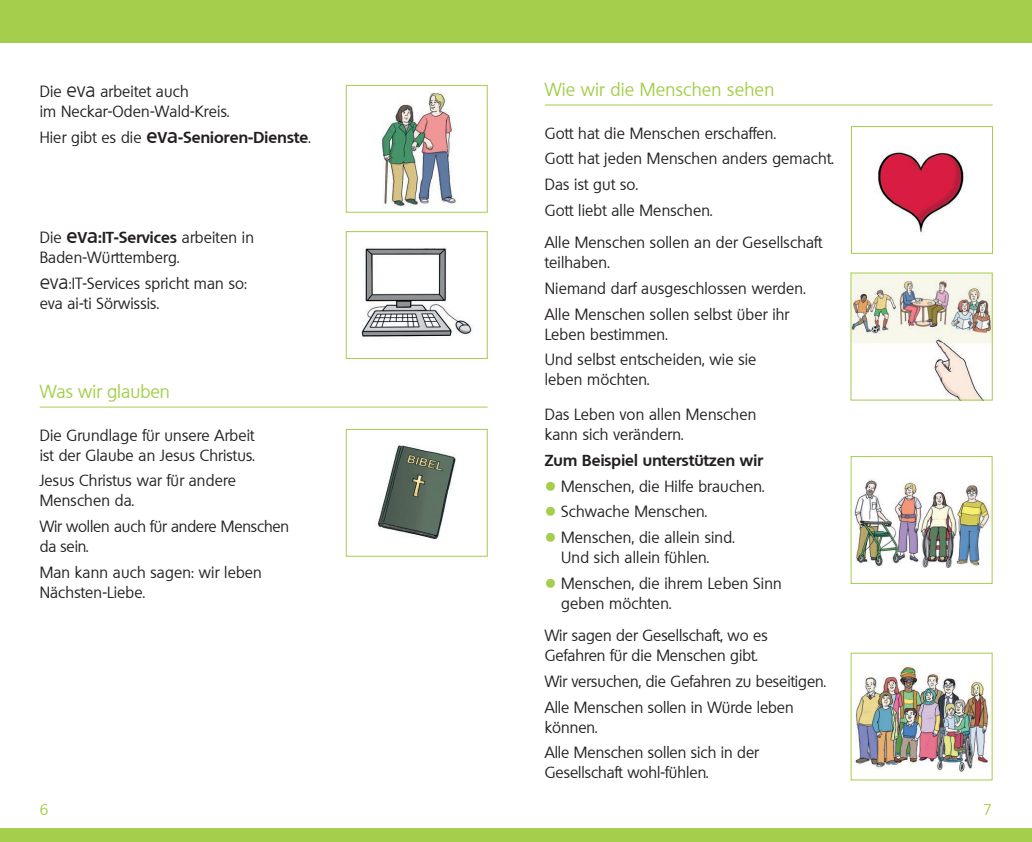
<style>
.page{position:relative;width:1032px;height:842px;background:#fff}
.page>*{position:absolute;margin:0;border:0;box-sizing:border-box;transform-origin:0 0}
.t1{font:18px "Quebec";letter-spacing:.01em;color:#a4ce4c}
.t2{font:15.5px/20px "Quebec";letter-spacing:.01em;color:#231f20}
.t3{font:700 15.5px "Quebec";letter-spacing:.01em;color:#231f20}
.t4{font:15.5px/20px "Quebec";letter-spacing:-.01em;color:#231f20}
.t5{font:15px "Quebec";color:#a4ce4c}
.s1{font-weight:300;font-size:20px}
.s2{font-weight:400}
.s3{font-weight:600;font-size:20px}
.s4{font-weight:700}
.s5{color:#a4ce4c}
</style>
<div class="page">
<div style="left:507px;top:828px;width:525px;height:14px;background:#a4ce4c"></div>
<div style="left:507px;top:0;width:525px;height:43px;background:#a4ce4c"></div>
<div style="left:0;top:828px;width:524px;height:14px;background:#a4ce4c"></div>
<div style="left:0;top:0;width:524px;height:43px;background:#a4ce4c"></div>
<hr style="left:40px;top:407px;width:448px;height:1px;background:#a4ce4c">
<img style="left:361px;top:247px;width:112px;height:91px">
<div style="left:346px;top:231px;width:142px;height:128px;border:1px solid #a4ce4c"></div>
<hr style="left:545px;top:104px;width:448px;height:1px;background:#a4ce4c">
<img style="left:377px;top:445px;width:79px;height:97px">
<div style="left:346px;top:429px;width:142px;height:128px;border:1px solid #a4ce4c"></div>
<img style="left:877px;top:151px;width:90px;height:82px">
<div style="left:851px;top:126px;width:142px;height:128px;border:1px solid #a4ce4c"></div>
<div style="left:851px;top:273px;width:141px;height:70px;background:#f7f6eb"></div>
<img style="left:853px;top:280px;width:137px;height:118px">
<img style="left:854px;top:479px;width:136px;height:89px">
<div style="left:851px;top:456px;width:141px;height:128px;border:1px solid #a4ce4c"></div>
<img style="left:855px;top:666px;width:135px;height:106px">
<img style="left:381px;top:93px;width:75px;height:114px">
<div style="left:346px;top:85px;width:142px;height:128px;border:1px solid #a4ce4c"></div>
<p class="t2" style="left:40px;top:82px;width:191px">Die <span class="s1">eva</span> arbeitet auch<br>im Neckar-Oden-Wald-Kreis.</p>
<p class="t3" style="left:40px;top:127px;width:272px"><span class="s2">Hier gibt es die</span> <span class="s3">eva</span>-Senioren-Dienste<span class="s2">.</span></p>
<p class="t2" style="left:40px;top:227px;width:216px">Die <span class="s3">eva</span><span class="s4">:IT-Services</span> arbeiten in<br>Baden-Württemberg.</p>
<p class="t2" style="left:40px;top:273px;width:209px"><span class="s1">eva</span>:IT-Services spricht man so: eva ai-ti Sörwissis.</p>
<p class="t1" style="left:40px;top:380px;width:132px">Was wir glauben</p>
<p class="t2" style="left:40px;top:425px;width:217px">Die Grundlage für unsere Arbeit ist der Glaube an Jesus Christus.</p>
<p class="t2" style="left:40px;top:471px;width:198px">Jesus Christus war für andere<br>Menschen da.</p>
<p class="t4" style="left:40px;top:516px;width:251px">Wir wollen auch für andere Menschen da sein.</p>
<p class="t2" style="left:40px;top:562px;width:224px">Man kann auch sagen: wir leben<br>Nächsten-Liebe.</p>
<p class="t1" style="left:545px;top:78px;width:231px">Wie wir die Menschen sehen</p>
<p class="t2" style="left:545px;top:120px;width:290px;line-height:25.7px">Gott hat die Menschen erschaffen.<br>Gott hat jeden Menschen anders gemacht.<br>Das ist gut so.<br>Gott liebt alle Menschen.</p>
<p class="t2" style="left:545px;top:233px;width:279px">Alle Menschen sollen an der Gesellschaft teilhaben.</p>
<p class="t2" style="left:545px;top:276px;width:262px;line-height:25.7px">Niemand darf ausgeschlossen werden.<br>Alle Menschen sollen selbst über ihr</p>
<p class="t2" style="left:545px;top:321px;width:213px;line-height:25.7px">Leben bestimmen.<br>Und selbst entscheiden, wie sie</p>
<p class="t2" style="left:545px;top:370px;width:106px">leben möchten.</p>
<p class="t2" style="left:545px;top:405px;width:213px">Das Leben von allen Menschen kann sich verändern.</p>
<p class="t3" style="left:545px;top:450px;width:220px">Zum Beispiel unterstützen wir</p>
<p class="t2" style="left:545px;top:476px;width:221px"><span class="s5">●</span> Menschen, die Hilfe brauchen.</p>
<p class="t2" style="left:545px;top:502px;width:164px"><span class="s5">●</span> Schwache Menschen.</p>
<p class="t2" style="left:545px;top:527px;width:191px;text-align:center"><span class="s5">●</span> Menschen, die allein sind.<br>Und sich allein fühlen.</p>
<p class="t2" style="left:561px;top:573px;width:222px;text-indent:-16px"><span class="s5">●</span> Menschen, die ihrem Leben Sinn geben möchten.</p>
<p class="t2" style="left:545px;top:626px;width:224px">Wir sagen der Gesellschaft, wo es<br>Gefahren für die Menschen gibt.</p>
<p class="t2" style="left:545px;top:669px;width:283px;line-height:25.7px">Wir versuchen, die Gefahren zu beseitigen.<br>Alle Menschen sollen in Würde leben</p>
<p class="t2" style="left:545px;top:714px;width:216px;line-height:25.7px">können.<br>Alle Menschen sollen sich in der</p>
<p class="t2" style="left:545px;top:763px;width:165px">Gesellschaft wohl-fühlen.</p>
<p class="t5" style="left:40px;top:800px;width:10px">6</p>
<p class="t5" style="left:983px;top:800px;width:10px">7</p>
</div>
